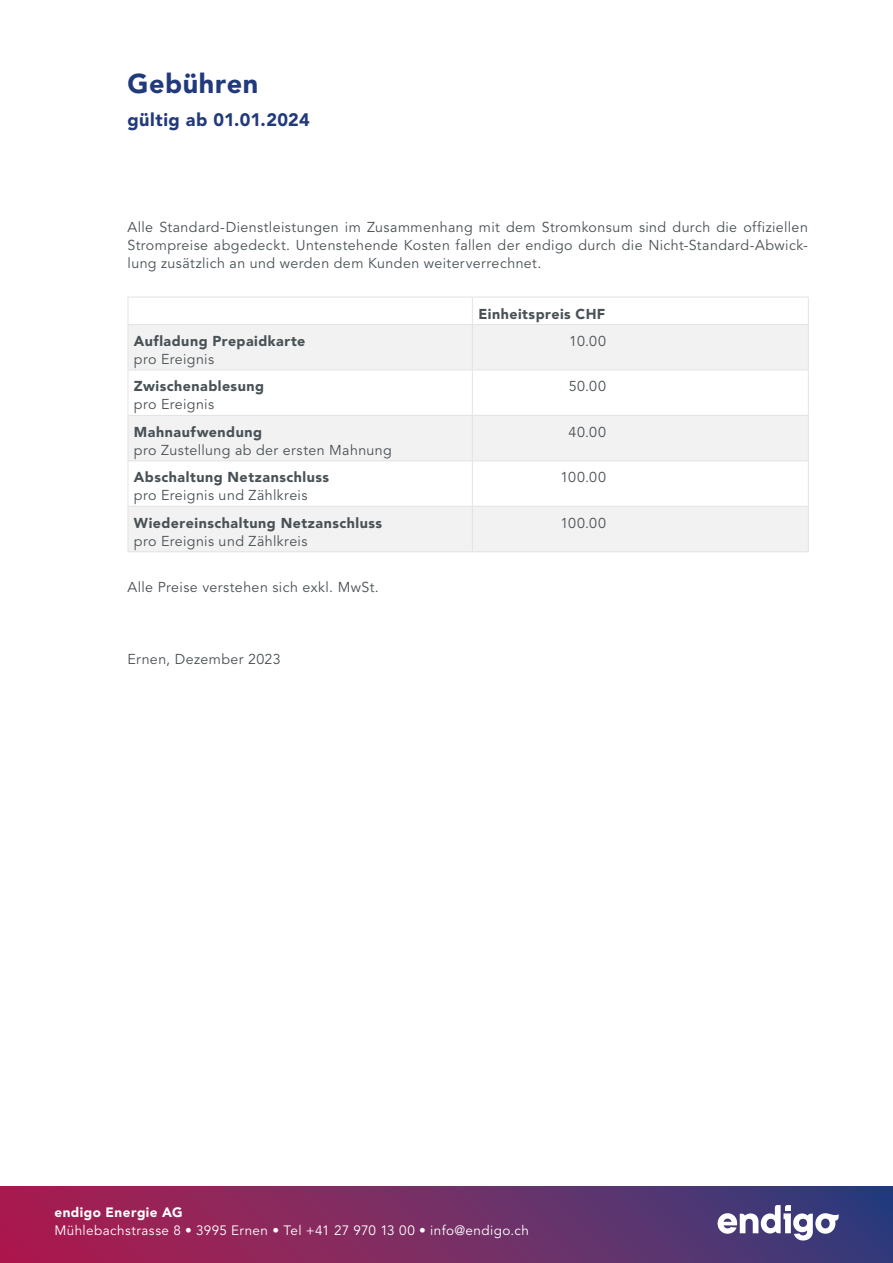
<style>
.page{position:relative;width:893px;height:1263px;background:#fff}
.page>*{position:absolute;margin:0;border:0;box-sizing:border-box;transform-origin:0 0}
.t1{font:900 27px "Avenir";letter-spacing:.025em;color:#213a7c}
.t2{font:900 18px "Avenir";letter-spacing:.02em;color:#213a7c}
.t3{font:14.25px/18px "Avenir";letter-spacing:.025em;color:#485156;text-align:justify}
.t4{font:900 14.25px "Avenir";letter-spacing:.035em;color:#485156}
.t5{font:13.5px "Avenir";letter-spacing:.03em;color:#fff}
.t6{font:900 13.5px "Avenir";letter-spacing:.035em;color:#fff}
</style>
<div class="page">
<svg style="left:129px;top:325px;width:679px;height:226px;fill:#f2f2f2"></svg>
<svg style="left:472px;top:298px;width:1px;height:26px"></svg>
<hr style="left:128px;top:324px;width:344px;height:1px;background:#e3e3e3">
<hr style="left:472px;top:324px;width:337px;height:1px;background:#e3e3e3">
<hr style="left:472px;top:325px;width:1px;height:45px;background:#e3e3e3">
<hr style="left:472px;top:370px;width:1px;height:45px;background:#e3e3e3">
<hr style="left:472px;top:416px;width:1px;height:44px;background:#e3e3e3">
<hr style="left:472px;top:461px;width:1px;height:45px;background:#e3e3e3">
<hr style="left:128px;top:506px;width:344px;height:1px;background:#e3e3e3">
<hr style="left:472px;top:506px;width:337px;height:1px;background:#e3e3e3">
<hr style="left:472px;top:507px;width:1px;height:44px;background:#e3e3e3">
<hr style="left:128px;top:551px;width:344px;height:1px;background:#e3e3e3">
<hr style="left:472px;top:551px;width:337px;height:1px;background:#e3e3e3">
<hr style="left:128px;top:370px;width:344px;height:1px;background:#e3e3e3">
<hr style="left:472px;top:370px;width:337px;height:1px;background:#e3e3e3">
<hr style="left:128px;top:415px;width:344px;height:1px;background:#e3e3e3">
<hr style="left:472px;top:415px;width:337px;height:1px;background:#e3e3e3">
<hr style="left:128px;top:460px;width:344px;height:1px;background:#e3e3e3">
<hr style="left:472px;top:460px;width:337px;height:1px;background:#e3e3e3">
<hr style="left:128px;top:297px;width:344px;height:1px;background:#e3e3e3">
<svg style="left:128px;top:298px;width:1px;height:26px"></svg>
<hr style="left:472px;top:297px;width:337px;height:1px;background:#e3e3e3">
<svg style="left:808px;top:298px;width:1px;height:26px"></svg>
<hr style="left:128px;top:325px;width:1px;height:45px;background:#e3e3e3">
<hr style="left:808px;top:325px;width:1px;height:45px;background:#e3e3e3">
<hr style="left:128px;top:370px;width:1px;height:45px;background:#e3e3e3">
<hr style="left:808px;top:370px;width:1px;height:45px;background:#e3e3e3">
<hr style="left:128px;top:416px;width:1px;height:44px;background:#e3e3e3">
<hr style="left:808px;top:416px;width:1px;height:44px;background:#e3e3e3">
<hr style="left:128px;top:461px;width:1px;height:45px;background:#e3e3e3">
<hr style="left:808px;top:461px;width:1px;height:45px;background:#e3e3e3">
<hr style="left:128px;top:507px;width:1px;height:44px;background:#e3e3e3">
<hr style="left:808px;top:507px;width:1px;height:44px;background:#e3e3e3">
<div style="left:0;top:1187px;width:893px;height:76px;background:linear-gradient(to right,#b21d4e,#333e7d)"></div>
<svg style="left:718px;top:1205px;width:121px;height:35px"></svg>
<h1 class="t1" style="left:128px;top:64px;width:132px">Gebühren</h1>
<p class="t2" style="left:128px;top:107px;width:184px">gültig ab 01.01.2024</p>
<p class="t3" style="left:128px;top:219px;width:682px">Alle Standard-Dienstleistungen im Zusammenhang mit dem Stromkonsum sind durch die offiziellen Strompreise abgedeckt. Untenstehende Kosten fallen der endigo durch die Nicht-Standard-Abwick&shy;lung zusätzlich an und werden dem Kunden weiterverrechnet.</p>
<p class="t4" style="left:478px;top:303px;width:128px">Einheitspreis CHF</p>
<p class="t4" style="left:134px;top:330px;width:173px">Aufladung Prepaidkarte</p>
<p class="t3" style="left:134px;top:350px;width:82px">pro Ereignis</p>
<p class="t3" style="left:569px;top:332px;width:38px">10.00</p>
<p class="t4" style="left:134px;top:376px;width:132px">Zwischenablesung</p>
<p class="t3" style="left:134px;top:396px;width:82px">pro Ereignis</p>
<p class="t4" style="left:134px;top:421px;width:130px">Mahnaufwendung</p>
<p class="t3" style="left:134px;top:441px;width:259px">pro Zustellung ab der ersten Mahnung</p>
<p class="t4" style="left:134px;top:467px;width:197px">Abschaltung Netzanschluss</p>
<p class="t3" style="left:134px;top:487px;width:175px">pro Ereignis und Zählkreis</p>
<p class="t4" style="left:134px;top:512px;width:250px">Wiedereinschaltung Netzanschluss</p>
<p class="t3" style="left:134px;top:532px;width:175px">pro Ereignis und Zählkreis</p>
<p class="t3" style="left:128px;top:579px;width:253px">Alle Preise verstehen sich exkl. MwSt.</p>
<p class="t3" style="left:128px;top:651px;width:155px">Ernen, Dezember 2023</p>
<p class="t3" style="left:569px;top:378px;width:39px">50.00</p>
<p class="t3" style="left:569px;top:423px;width:39px">40.00</p>
<p class="t3" style="left:561px;top:469px;width:47px">100.00</p>
<p class="t3" style="left:561px;top:514px;width:47px">100.00</p>
<p class="t6" style="left:54px;top:1202px;width:130px">endigo Energie AG</p>
<p class="t5" style="left:54px;top:1220px;width:476px">Mühlebachstrasse 8 • 3995 Ernen • Tel +41 27 970 13 00 • info@endigo.ch</p>
</div>
